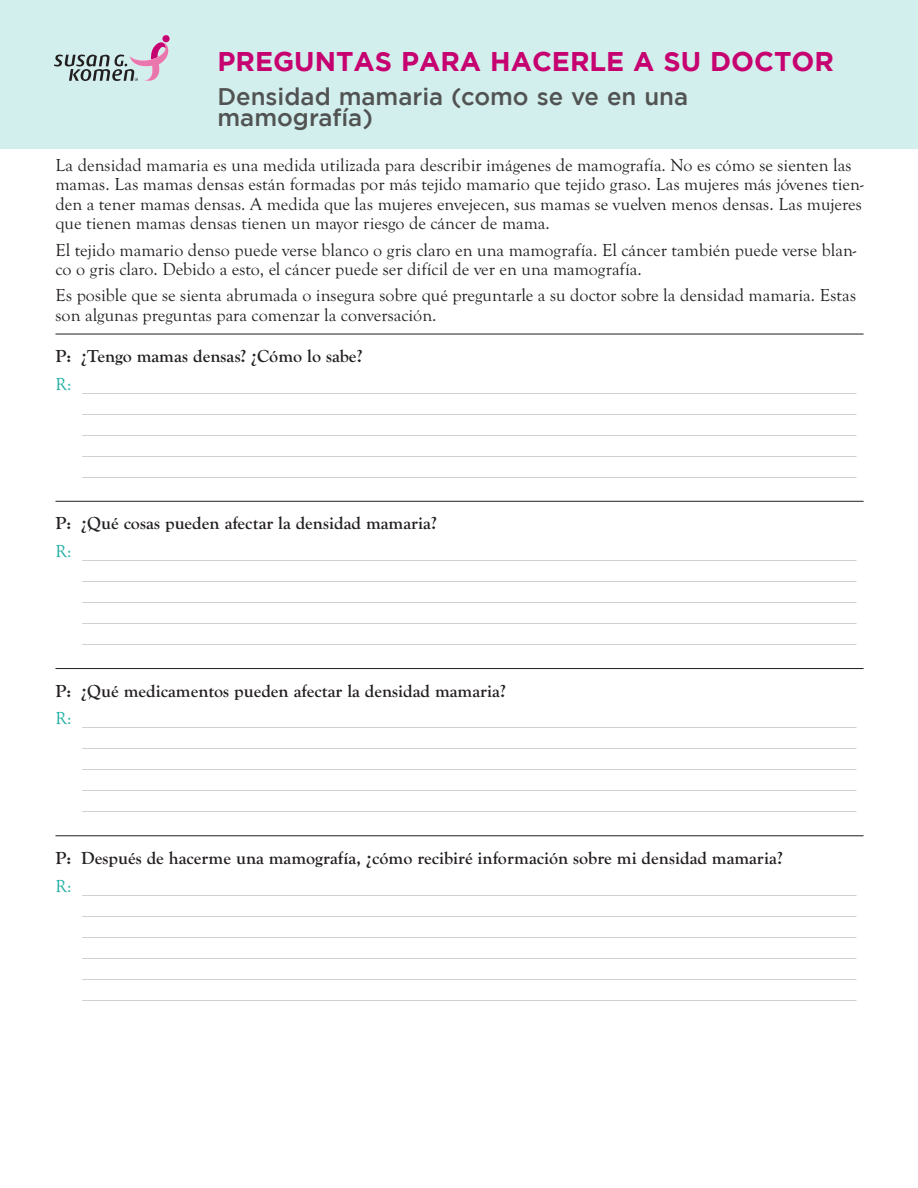
<style>
.page{position:relative;width:918px;height:1188px;background:#fff}
.page>*{position:absolute;margin:0;border:0;box-sizing:border-box;transform-origin:0 0}
.t1{font:700 27px "Gotham";color:#c60170}
.N_title{font:500 24px/21px "Gotham";color:#515353}
.N_question{font:18px "Times New Roman";color:#bfbebe}
.t2{font:18px/19.5px "Goudy Old Sty";color:#231f20}
.N_question-2{font:700 18px "Goudy Old Sty";color:#231f20}
.s1{font-family:"Goudy Old Sty";color:#1fafa4}
</style>
<div class="page">
<hr style="left:56px;top:334px;width:808px;height:1px;background:#231f20">
<hr style="left:56px;top:501px;width:808px;height:1px;background:#231f20">
<hr style="left:56px;top:668px;width:808px;height:1px;background:#231f20">
<hr style="left:56px;top:835px;width:808px;height:1px;background:#231f20">
<div style="left:0;top:0;width:918px;height:149px;background:#d3efed"></div>
<svg style="left:54px;top:35px;width:116px;height:46px"></svg>
<p class="t1" style="left:218px;top:46px;width:618px">PREGUNTAS PARA HACERLE A SU DOCTOR</p>
<p class="N_title" style="left:218px;top:85px;width:472px">Densidad mamaria (como se ve en una mamografía)</p>
<p class="t2" style="left:56px;top:156px;width:810px">La densidad mamaria es una medida utilizada para describir imágenes de mamografía. No es cómo se sienten las mamas. Las mamas densas están formadas por más tejido mamario que tejido graso. Las mujeres más jóvenes tien&shy;den a tener mamas densas. A medida que las mujeres envejecen, sus mamas se vuelven menos densas. Las mujeres que tienen mamas densas tienen un mayor riesgo de cáncer de mama.</p>
<p class="t2" style="left:56px;top:240px;width:802px">El tejido mamario denso puede verse blanco o gris claro en una mamografía. El cáncer también puede verse blan&shy;co o gris claro. Debido a esto, el cáncer puede ser difícil de ver en una mamografía.</p>
<p class="t2" style="left:56px;top:286px;width:802px">Es posible que se sienta abrumada o insegura sobre qué preguntarle a su doctor sobre la densidad mamaria. Estas son algunas preguntas para comenzar la conversación.</p>
<p class="N_question-2" style="left:56px;top:346px;width:308px">P: ¿Tengo mamas densas? ¿Cómo lo sabe?</p>
<p class="N_question" style="left:56px;top:371px;width:802px"><span class="s1">R:</span> ______________________________________________________________________________________</p>
<p class="N_question" style="left:82px;top:392px;width:775px">______________________________________________________________________________________</p>
<p class="N_question" style="left:82px;top:413px;width:775px">______________________________________________________________________________________</p>
<p class="N_question" style="left:82px;top:434px;width:775px">______________________________________________________________________________________</p>
<p class="N_question" style="left:82px;top:455px;width:775px">______________________________________________________________________________________</p>
<p class="N_question-2" style="left:56px;top:513px;width:383px">P: ¿Qué cosas pueden afectar la densidad mamaria?</p>
<p class="N_question" style="left:56px;top:538px;width:802px"><span class="s1">R:</span> ______________________________________________________________________________________</p>
<p class="N_question" style="left:82px;top:559px;width:775px">______________________________________________________________________________________</p>
<p class="N_question" style="left:82px;top:580px;width:775px">______________________________________________________________________________________</p>
<p class="N_question" style="left:82px;top:601px;width:775px">______________________________________________________________________________________</p>
<p class="N_question" style="left:82px;top:622px;width:775px">______________________________________________________________________________________</p>
<p class="N_question-2" style="left:56px;top:681px;width:452px">P: ¿Qué medicamentos pueden afectar la densidad mamaria?</p>
<p class="N_question" style="left:56px;top:706px;width:802px"><span class="s1">R:</span> ______________________________________________________________________________________</p>
<p class="N_question" style="left:82px;top:727px;width:775px">______________________________________________________________________________________</p>
<p class="N_question" style="left:82px;top:748px;width:775px">______________________________________________________________________________________</p>
<p class="N_question" style="left:82px;top:769px;width:775px">______________________________________________________________________________________</p>
<p class="N_question" style="left:82px;top:790px;width:775px">______________________________________________________________________________________</p>
<p class="N_question-2" style="left:56px;top:848px;width:729px">P: Después de hacerme una mamografía, ¿cómo recibiré información sobre mi densidad mamaria?</p>
<p class="N_question" style="left:56px;top:873px;width:802px"><span class="s1">R:</span> ______________________________________________________________________________________</p>
<p class="N_question" style="left:82px;top:894px;width:775px">______________________________________________________________________________________</p>
<p class="N_question" style="left:82px;top:915px;width:775px">______________________________________________________________________________________</p>
<p class="N_question" style="left:82px;top:936px;width:775px">______________________________________________________________________________________</p>
<p class="N_question" style="left:82px;top:957px;width:775px">______________________________________________________________________________________</p>
<p class="N_question" style="left:82px;top:978px;width:775px">______________________________________________________________________________________</p>
</div>
